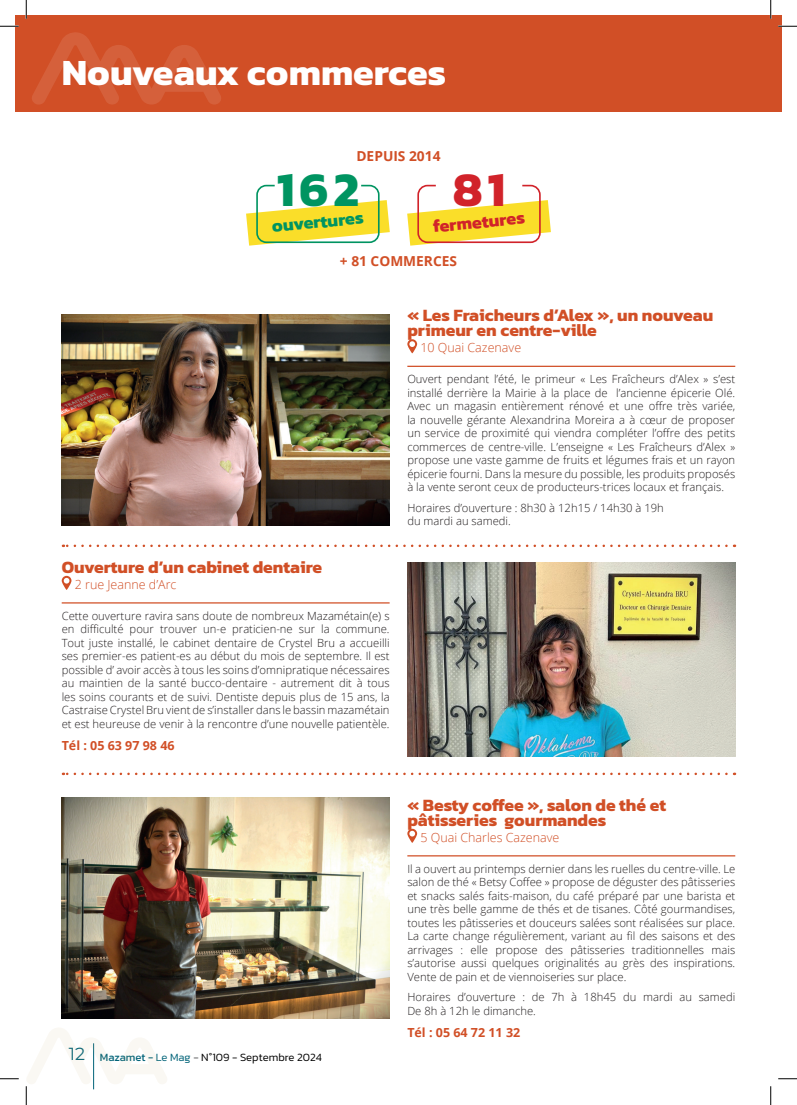
<style>
.page{position:relative;width:797px;height:1105px;background:#fff}
.page>*{position:absolute;margin:0;border:0;box-sizing:border-box;transform-origin:0 0}
.t1{font:700 49px "Kanit";color:#009461}
.t2{font:700 49px "Kanit";color:#d1232a}
.Main_Caption{font:700 37.5px "Kanit";color:#fff}
.t3{font:700 18px "Kanit";color:#009461}
.t4{font:700 18px "Kanit";color:#d1232a}
.t5{font:700 17.5px/15px "Kanit";color:#d14f26}
.t6{font:700 13.75px "Open Sans";color:#d14f26}
.Paragraphe_10pt{font:300 12.5px "Open Sans";color:#d14f26}
.t7{font:700 12.5px "Open Sans";color:#d14f26}
.Paragraphe_10pt-2{font:300 11.25px/13.5px "Open Sans";color:#231f20;text-align:justify}
.t8{font:300 11.25px "Kanit";color:#000}
.s1{font-family:"Montserrat";font-weight:100;font-size:17.5px;color:#006378}
.s2{font-weight:400;color:#006378}
.s3{color:#006378}
.s4{color:#464749}
</style>
<div class="page">
<div style="left:16px;top:16px;width:754px;height:96px;background:#d14f26"></div>
<div style="left:770px;top:16px;width:11px;height:96px;background:#d14f26"></div>
<svg style="left:62px;top:576px;width:9px;height:14px"></svg>
<hr style="left:62px;top:602px;width:327px;height:1px;background:#d14f26">
<img style="left:407px;top:563px;width:328px;height:193px">
<img style="left:62px;top:314px;width:327px;height:211px">
<img style="left:62px;top:797px;width:327px;height:222px">
<svg style="left:246px;top:200px;width:144px;height:46px"></svg>
<svg style="left:407px;top:200px;width:144px;height:46px"></svg>
<div style="left:256px;top:185px;width:123px;height:58px;border:2px solid #009461;border-radius:9px"></div>
<div style="left:417px;top:185px;width:123px;height:58px;border:2px solid #d1232a;border-radius:9px"></div>
<svg style="left:407px;top:339px;width:10px;height:14px"></svg>
<hr style="left:407px;top:366px;width:328px;height:1px;background:#d14f26">
<svg style="left:407px;top:829px;width:10px;height:14px"></svg>
<hr style="left:407px;top:855px;width:328px;height:1px;background:#d14f26">
<svg style="left:63px;top:545px;width:663px;height:2px"></svg>
<svg style="left:63px;top:773px;width:663px;height:2px"></svg>
<svg style="left:32px;top:32px;width:189px;height:73px"></svg>
<svg style="left:0;top:25px;width:19px;height:2px"></svg>
<svg style="left:778px;top:25px;width:19px;height:2px"></svg>
<svg style="left:0;top:1078px;width:19px;height:1px"></svg>
<svg style="left:778px;top:1078px;width:19px;height:1px"></svg>
<svg style="left:25px;top:0;width:2px;height:19px"></svg>
<svg style="left:25px;top:1028px;width:142px;height:77px"></svg>
<svg style="left:770px;top:0;width:1px;height:19px"></svg>
<svg style="left:770px;top:1086px;width:1px;height:19px"></svg>
<p class="Main_Caption" style="left:62px;top:43px;width:386px">Nouveaux commerces</p>
<p class="t6" style="left:356px;top:147px;width:86px">DEPUIS 2014</p>
<p class="t1" style="left:277px;top:152px;width:84px">162</p>
<p class="t2" style="left:452px;top:152px;width:54px">81</p>
<p class="t3" style="left:271px;top:212px;width:93px;rotate:-5deg">ouvertures</p>
<p class="t4" style="left:432px;top:212px;width:94px;rotate:-5deg">fermetures</p>
<p class="t6" style="left:340px;top:252px;width:119px">+ 81 COMMERCES</p>
<p class="t5" style="left:62px;top:559px;width:262px">Ouverture d’un cabinet dentaire</p>
<p class="Paragraphe_10pt" style="left:75px;top:576px;width:103px">2 rue Jeanne d’Arc</p>
<p class="Paragraphe_10pt-2" style="left:62px;top:609px;width:329px">Cette ouverture ravira sans doute de nombreux Mazamétain(e) s en difficulté pour trouver un-e praticien-ne sur la commune.<br>Tout juste installé, le cabinet dentaire de Crystel Bru a accueilli ses premier-es patient-es au début du mois de septembre. Il est possible d’ avoir accès à tous les soins d’omnipratique nécessaires au maintien de la santé bucco-dentaire - autrement dit à tous les soins courants et de suivi. Dentiste depuis plus de 15 ans, la Castraise Crystel Bru vient de s’installer dans le bassin mazamétain et est heureuse de venir à la rencontre d’une nouvelle patientèle.</p>
<p class="t7" style="left:62px;top:736px;width:114px">Tél : 05 63 97 98 46</p>
<p class="t5" style="left:407px;top:307px;width:307px">« Les Fraicheurs d’Alex », un nouveau primeur en centre-ville</p>
<p class="Paragraphe_10pt" style="left:420px;top:339px;width:102px">10 Quai Cazenave</p>
<p class="Paragraphe_10pt-2" style="left:407px;top:372px;width:329px">Ouvert pendant l’été, le primeur « Les Fraîcheurs d’Alex » s’est installé derrière la Mairie à la place de l’ancienne épicerie Olé.<br>Avec un magasin entièrement rénové et une offre très variée, la nouvelle gérante Alexandrina Moreira a à cœur de proposer un service de proximité qui viendra compléter l’offre des petits commerces de centre-ville. L’enseigne « Les Fraîcheurs d’Alex » propose une vaste gamme de fruits et légumes frais et un rayon épicerie fourni. Dans la mesure du possible, les produits proposés à la vente seront ceux de producteurs-trices locaux et français.</p>
<p class="Paragraphe_10pt-2" style="left:407px;top:501px;width:258px">Horaires d’ouverture : 8h30 à 12h15 / 14h30 à 19h du mardi au samedi.</p>
<p class="t8" style="left:69px;top:1050px;width:254px"><span class="s1">12</span> <span class="s2">Mazamet -</span> <span class="s3">Le Mag</span> <span class="s4">-</span> N°109 - Septembre 2024</p>
<p class="t5" style="left:407px;top:797px;width:260px">« Besty coffee », salon de thé et pâtisseries gourmandes</p>
<p class="Paragraphe_10pt" style="left:420px;top:829px;width:141px">5 Quai Charles Cazenave</p>
<p class="Paragraphe_10pt-2" style="left:407px;top:861px;width:329px">Il a ouvert au printemps dernier dans les ruelles du centre-ville. Le salon de thé « Betsy Coffee » propose de déguster des pâtisseries et snacks salés faits-maison, du café préparé par une barista et une très belle gamme de thés et de tisanes. Côté gourmandises, toutes les pâtisseries et douceurs salées sont réalisées sur place.<br>La carte change régulièrement, variant au fil des saisons et des arrivages : elle propose des pâtisseries traditionnelles mais s’autorise aussi quelques originalités au grès des inspirations.<br>Vente de pain et de viennoiseries sur place.</p>
<p class="Paragraphe_10pt-2" style="left:407px;top:990px;width:329px">Horaires d’ouverture : de 7h à 18h45 du mardi au samedi<br>De 8h à 12h le dimanche.</p>
<p class="t7" style="left:407px;top:1023px;width:114px">Tél : 05 64 72 11 32</p>
</div>
